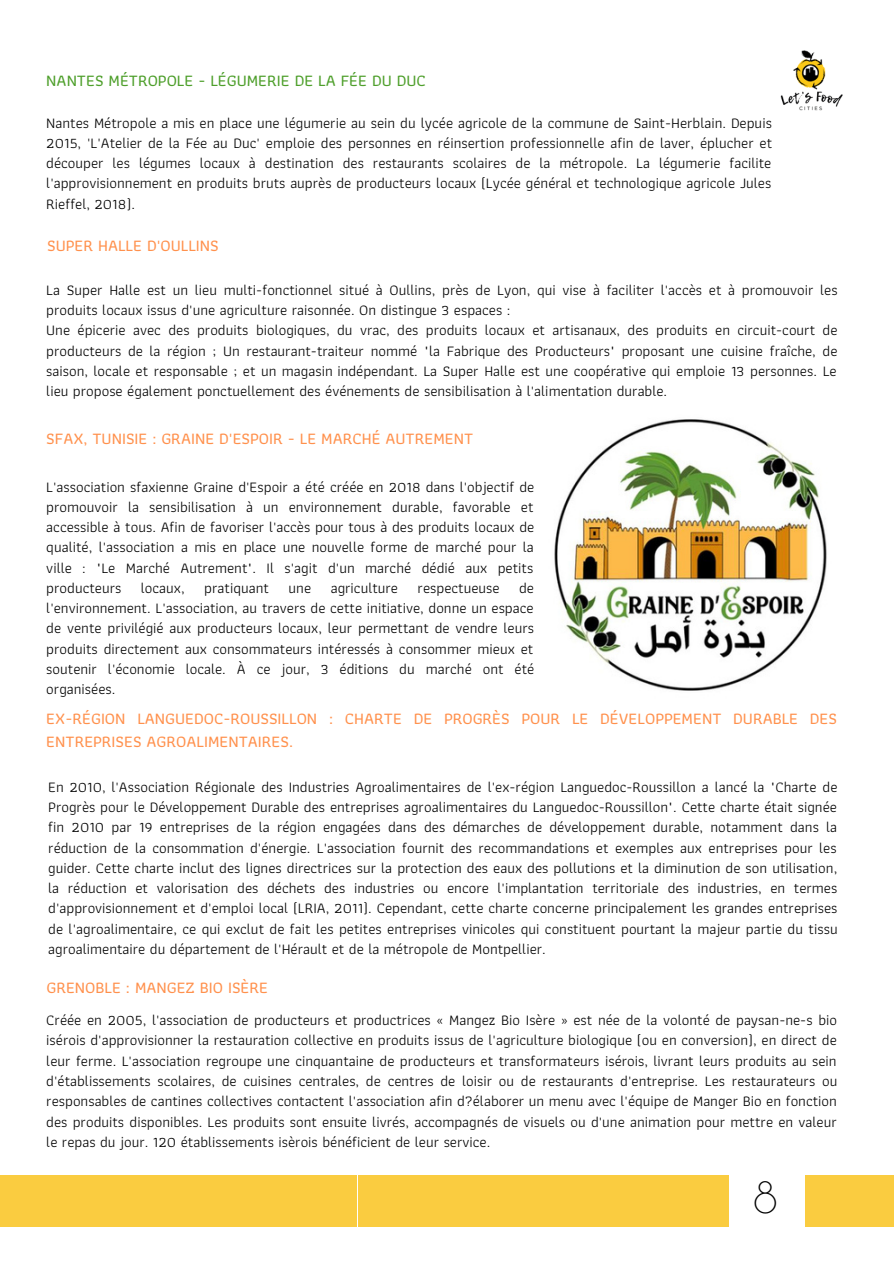
<style>
.page{position:relative;width:894px;height:1264px;background:#fff}
.page>*{position:absolute;margin:0;border:0;box-sizing:border-box;transform-origin:0 0}
.t1{font:42px "Poiret One";color:#000}
.t2{font:500 16.5px/22.8px "Athiti";color:#ff914d}
.t3{font:500 16.5px "Athiti";color:#4e9f2b}
.t4{font:15px/20.2px "Athiti";color:#000;text-align:justify}
</style>
<div class="page">
<div style="left:0;top:1175px;width:357px;height:51px;background:#facc40"></div>
<div style="left:804px;top:1175px;width:89px;height:51px;background:#facc40"></div>
<div style="left:358px;top:1175px;width:370px;height:51px;background:#facc40"></div>
<img style="left:780px;top:50px;width:63px;height:61px">
<img style="left:554px;top:419px;width:273px;height:272px">
<p class="t3" style="left:46px;top:67px;width:381px">NANTES MÉTROPOLE - LÉGUMERIE DE LA FÉE DU DUC</p>
<p class="t4" style="left:46px;top:112px;width:727px">Nantes Métropole a mis en place une légumerie au sein du lycée agricole de la commune de Saint-Herblain. Depuis 2015, 'L'Atelier de la Fée au Duc' emploie des personnes en réinsertion professionnelle afin de laver, éplucher et découper les légumes locaux à destination des restaurants scolaires de la métropole. La légumerie facilite l'approvisionnement en produits bruts auprès de producteurs locaux (Lycée général et technologique agricole Jules Rieffel, 2018).</p>
<p class="t2" style="left:47px;top:234px;width:173px">SUPER HALLE D'OULLINS</p>
<p class="t4" style="left:46px;top:279px;width:792px">La Super Halle est un lieu multi-fonctionnel situé à Oullins, près de Lyon, qui vise à faciliter l'accès et à promouvoir les produits locaux issus d'une agriculture raisonnée. On distingue 3 espaces :</p>
<p class="t4" style="left:46px;top:320px;width:792px">Une épicerie avec des produits biologiques, du vrac, des produits locaux et artisanaux, des produits en circuit-court de producteurs de la région ; Un restaurant-traiteur nommé "la Fabrique des Producteurs" proposant une cuisine fraîche, de saison, locale et responsable ; et un magasin indépendant. La Super Halle est une coopérative qui emploie 13 personnes. Le lieu propose également ponctuellement des événements de sensibilisation à l'alimentation durable.</p>
<p class="t2" style="left:46px;top:427px;width:428px">SFAX, TUNISIE : GRAINE D'ESPOIR - LE MARCHÉ AUTREMENT</p>
<p class="t4" style="left:46px;top:476px;width:489px">L'association sfaxienne Graine d'Espoir a été créée en 2018 dans l'objectif de promouvoir la sensibilisation à un environnement durable, favorable et accessible à tous. Afin de favoriser l'accès pour tous à des produits locaux de qualité, l'association a mis en place une nouvelle forme de marché pour la ville : "Le Marché Autrement". Il s'agit d'un marché dédié aux petits producteurs</p>
<p class="t4" style="left:46px;top:577px;width:489px;text-indent:472px">de l'environnement. L'association, au travers de cette initiative, donne un espace de vente privilégié aux producteurs locaux, leur permettant de vendre leurs produits directement aux consommateurs intéressés à consommer mieux et soutenir l'économie locale. À ce jour, 3 éditions du marché ont été organisées.</p>
<p class="t2" style="left:46px;top:707px;width:792px">EX-RÉGION LANGUEDOC-ROUSSILLON : CHARTE DE PROGRÈS POUR LE DÉVELOPPEMENT DURABLE DES<br>ENTREPRISES AGROALIMENTAIRES.</p>
<p class="t4" style="left:48px;top:776px;width:790px">En 2010, l'Association Régionale des Industries Agroalimentaires de l'ex-région Languedoc-Roussillon a lancé la "Charte de Progrès pour le Développement Durable des entreprises agroalimentaires du Languedoc-Roussillon". Cette charte était signée fin 2010 par 19 entreprises de la région engagées dans des démarches de développement durable, notamment dans la réduction de la consommation d'énergie. L'association fournit des recommandations et exemples aux entreprises pour les guider. Cette charte inclut des lignes directrices sur la protection des eaux des pollutions et la diminution de son utilisation, la réduction et valorisation des déchets des industries ou encore l'implantation territoriale des industries, en termes d'approvisionnement et d'emploi local (LRIA, 2011). Cependant, cette charte concerne principalement les grandes entreprises de l'agroalimentaire, ce qui exclut de fait les petites entreprises vinicoles qui constituent pourtant la majeur partie du tissu agroalimentaire du département de l'Hérault et de la métropole de Montpellier.</p>
<p class="t4" style="left:141px;top:577px;width:45px">locaux,</p>
<p class="t4" style="left:204px;top:577px;width:66px">pratiquant</p>
<p class="t4" style="left:288px;top:577px;width:24px">une</p>
<p class="t4" style="left:330px;top:577px;width:69px">agriculture</p>
<p class="t4" style="left:417px;top:577px;width:83px">respectueuse</p>
<p class="t2" style="left:46px;top:976px;width:223px">GRENOBLE : MANGEZ BIO ISÈRE</p>
<p class="t4" style="left:46px;top:1009px;width:792px">Créée en 2005, l'association de producteurs et productrices « Mangez Bio Isère » est née de la volonté de paysan-ne-s bio isérois d'approvisionner la restauration collective en produits issus de l'agriculture biologique (ou en conversion), en direct de leur ferme. L'association regroupe une cinquantaine de producteurs et transformateurs isérois, livrant leurs produits au sein d'établissements scolaires, de cuisines centrales, de centres de loisir ou de restaurants d'entreprise. Les restaurateurs ou responsables de cantines collectives contactent l'association afin d?élaborer un menu avec l'équipe de Manger Bio en fonction des produits disponibles. Les produits sont ensuite livrés, accompagnés de visuels ou d'une animation pour mettre en valeur le repas du jour. 120 établissements isèrois bénéficient de leur service.</p>
<p class="t1" style="left:753px;top:1172px;width:25px">8</p>
</div>
